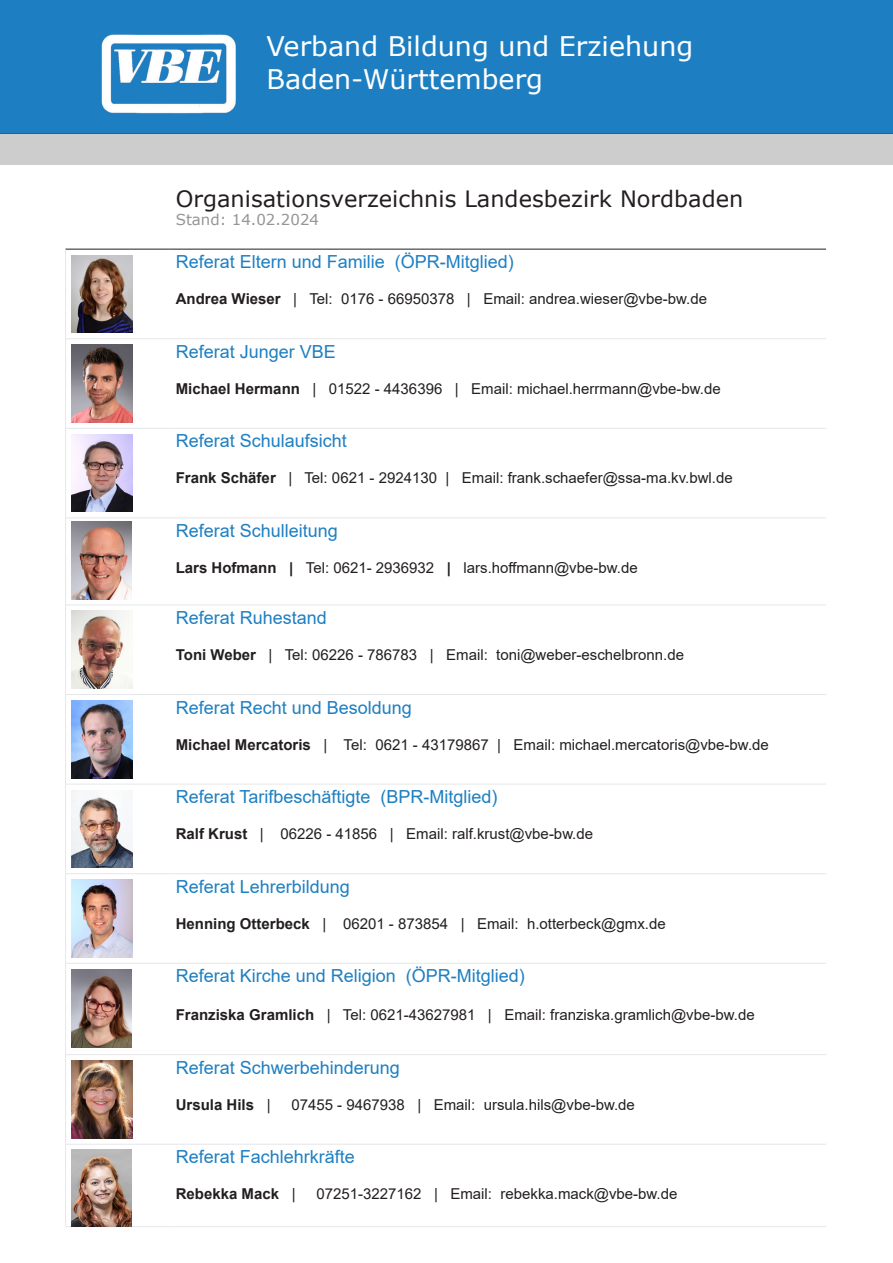
<style>
.page{position:relative;width:893px;height:1263px;background:#fff}
.page>*{position:absolute;margin:0;border:0;box-sizing:border-box;transform-origin:0 0}
.t1{font:27px/32.4px "MS Reference Sans Serif";color:#fff}
.t2{font:22.5px "MS Reference Sans Serif";color:#231f20}
.t3{font:18px "Arial";color:#1d7fc2}
.t4{font:15px "Arial";color:#231f20}
.t5{font:700 15px "Arial";color:#231f20}
.t6{font:15px "MS Reference Sans Serif";color:#939598}
.s1{font-weight:700}
.s2{font-weight:400}
</style>
<div class="page">
<div style="left:0;top:0;width:893px;height:134px;background:#1d7fc2"></div>
<img style="left:101px;top:34px;width:135px;height:80px">
<div style="left:0;top:134px;width:893px;height:31px;background:#cdcdcd"></div>
<svg style="left:66px;top:248px;width:104px;height:891px"></svg>
<hr style="left:65px;top:249px;width:105px;height:1px;background:#231f20">
<hr style="left:170px;top:249px;width:656px;height:1px;background:#231f20">
<hr style="left:65px;top:249px;width:1px;height:90px;background:#e6e7e9">
<hr style="left:65px;top:339px;width:1px;height:89px;background:#e6e7e9">
<hr style="left:65px;top:428px;width:1px;height:90px;background:#e6e7e9">
<hr style="left:65px;top:518px;width:1px;height:87px;background:#e6e7e9">
<hr style="left:65px;top:605px;width:1px;height:89px;background:#e6e7e9">
<hr style="left:65px;top:694px;width:1px;height:90px;background:#e6e7e9">
<hr style="left:65px;top:784px;width:1px;height:90px;background:#e6e7e9">
<hr style="left:65px;top:874px;width:1px;height:89px;background:#e6e7e9">
<hr style="left:65px;top:963px;width:1px;height:91px;background:#e6e7e9">
<hr style="left:65px;top:1054px;width:105px;height:1px;background:#e6e7e9">
<hr style="left:65px;top:1055px;width:1px;height:89px;background:#e6e7e9">
<hr style="left:170px;top:1054px;width:656px;height:1px;background:#e6e7e9">
<hr style="left:65px;top:1144px;width:105px;height:1px;background:#e6e7e9">
<hr style="left:65px;top:1144px;width:1px;height:82px;background:#e6e7e9">
<hr style="left:170px;top:1144px;width:656px;height:1px;background:#e6e7e9">
<hr style="left:65px;top:1226px;width:105px;height:1px;background:#e6e7e9">
<hr style="left:170px;top:1226px;width:656px;height:1px;background:#e6e7e9">
<hr style="left:66px;top:338px;width:104px;height:1px;background:#e6e7e9">
<hr style="left:170px;top:338px;width:656px;height:1px;background:#e6e7e9">
<hr style="left:66px;top:428px;width:104px;height:1px;background:#e6e7e9">
<hr style="left:170px;top:428px;width:656px;height:1px;background:#e6e7e9">
<hr style="left:66px;top:517px;width:104px;height:1px;background:#e6e7e9">
<hr style="left:170px;top:517px;width:656px;height:1px;background:#e6e7e9">
<hr style="left:66px;top:604px;width:104px;height:1px;background:#e6e7e9">
<hr style="left:170px;top:604px;width:656px;height:1px;background:#e6e7e9">
<hr style="left:66px;top:694px;width:104px;height:1px;background:#e6e7e9">
<hr style="left:170px;top:694px;width:656px;height:1px;background:#e6e7e9">
<hr style="left:66px;top:784px;width:104px;height:1px;background:#e6e7e9">
<hr style="left:170px;top:784px;width:656px;height:1px;background:#e6e7e9">
<hr style="left:66px;top:873px;width:104px;height:1px;background:#e6e7e9">
<hr style="left:170px;top:873px;width:656px;height:1px;background:#e6e7e9">
<hr style="left:66px;top:963px;width:104px;height:1px;background:#e6e7e9">
<hr style="left:170px;top:963px;width:656px;height:1px;background:#e6e7e9">
<img style="left:72px;top:255px;width:60px;height:78px">
<img style="left:72px;top:345px;width:60px;height:77px">
<img style="left:72px;top:434px;width:60px;height:78px">
<img style="left:72px;top:611px;width:60px;height:77px">
<img style="left:72px;top:700px;width:60px;height:78px">
<img style="left:72px;top:790px;width:60px;height:78px">
<img style="left:72px;top:880px;width:60px;height:77px">
<img style="left:72px;top:1060px;width:60px;height:78px">
<img style="left:71px;top:522px;width:61px;height:78px">
<img style="left:71px;top:969px;width:61px;height:78px">
<img style="left:71px;top:1149px;width:61px;height:78px">
<p class="t1" style="left:266px;top:29px;width:428px">Verband Bildung und Erziehung<br>Baden-Württemberg</p>
<p class="t2" style="left:176px;top:185px;width:569px">Organisationsverzeichnis Landesbezirk Nordbaden</p>
<p class="t6" style="left:176px;top:210px;width:145px">Stand: 14.02.2024</p>
<p class="t3" style="left:176px;top:249px;width:340px">Referat Eltern und Familie (ÖPR-Mitglied)</p>
<p class="t4" style="left:176px;top:289px;width:533px"><span class="s1">Andrea Wieser</span> | Tel: 0176 - 66950378 | Email: andrea.wieser@vbe-bw.de</p>
<p class="t3" style="left:176px;top:339px;width:162px">Referat Junger VBE</p>
<p class="t4" style="left:176px;top:378px;width:546px"><span class="s1">Michael Hermann</span> | 01522 - 4436396 | Email: michael.herrmann@vbe-bw.de</p>
<p class="t3" style="left:176px;top:429px;width:173px">Referat Schulaufsicht</p>
<p class="t4" style="left:176px;top:468px;width:558px"><span class="s1">Frank Schäfer</span> | Tel: 0621 - 2924130 | Email: frank.schaefer@ssa-ma.kv.bwl.de</p>
<p class="t3" style="left:176px;top:518px;width:164px">Referat Schulleitung</p>
<p class="t4" style="left:176px;top:557px;width:463px"><span class="s1">Lars Hofmann |</span> Tel: 0621- 2936932 <span class="s1">|</span> lars.hoffmann@vbe-bw.de</p>
<p class="t3" style="left:176px;top:605px;width:153px">Referat Ruhestand</p>
<p class="t4" style="left:176px;top:644px;width:510px"><span class="s1">Toni Weber</span> | Tel: 06226 - 786783 | Email: toni@weber-eschelbronn.de</p>
<p class="t3" style="left:176px;top:695px;width:238px">Referat Recht und Besoldung</p>
<p class="t4" style="left:176px;top:734px;width:595px"><span class="s1">Michael Mercatoris</span> | Tel: 0621 - 43179867 | Email: michael.mercatoris@vbe-bw.de</p>
<p class="t3" style="left:176px;top:784px;width:323px">Referat Tarifbeschäftigte (BPR-Mitglied)</p>
<p class="t4" style="left:176px;top:823px;width:419px"><span class="s1">Ralf Krust</span> | 06226 - 41856 | Email: ralf.krust@vbe-bw.de</p>
<p class="t3" style="left:176px;top:874px;width:176px">Referat Lehrerbildung</p>
<p class="t4" style="left:176px;top:913px;width:491px"><span class="s1">Henning Otterbeck</span> | 06201 - 873854 | Email: h.otterbeck@gmx.de</p>
<p class="t3" style="left:176px;top:964px;width:351px">Referat Kirche und Religion (ÖPR-Mitglied)</p>
<p class="t4" style="left:176px;top:1004px;width:580px"><span class="s1">Franziska Gramlich</span> | Tel: 0621-43627981 | Email: franziska.gramlich@vbe-bw.de</p>
<p class="t3" style="left:176px;top:1055px;width:226px">Referat Schwerbehinderung</p>
<p class="t5" style="left:176px;top:1094px;width:96px">Ursula Hils <span class="s2">|</span></p>
<p class="t4" style="left:291px;top:1094px;width:345px">07455 - 9467938 | Email: ursula.hils@vbe-bw.de</p>
<p class="t3" style="left:176px;top:1144px;width:181px">Referat Fachlehrkräfte</p>
<p class="t5" style="left:176px;top:1183px;width:121px">Rebekka Mack <span class="s2">|</span></p>
<p class="t4" style="left:316px;top:1184px;width:362px">07251-3227162 | Email: rebekka.mack@vbe-bw.de</p>
</div>
